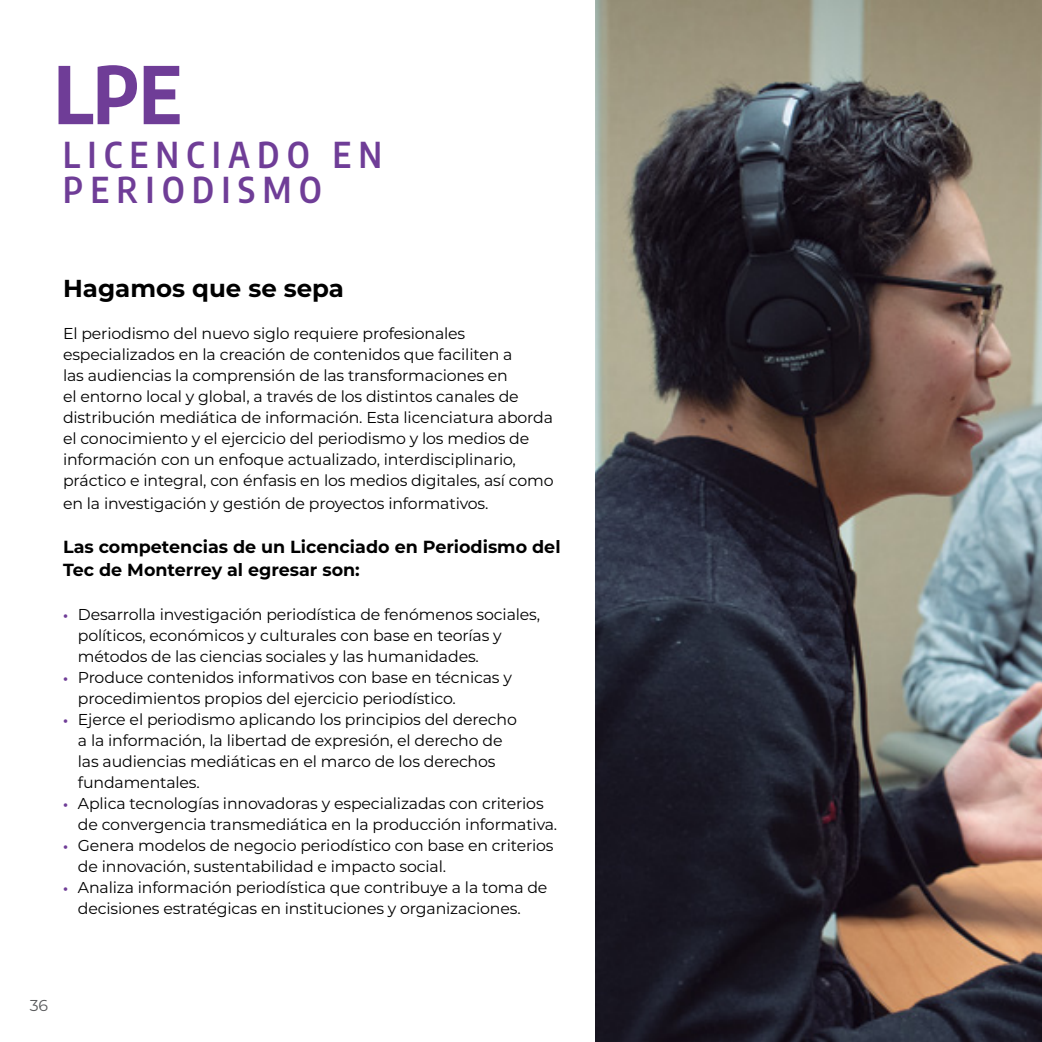
<style>
.page{position:relative;width:1042px;height:1042px;background:#fff}
.page>*{position:absolute;margin:0;border:0;box-sizing:border-box;transform-origin:0 0}
.t1{font:700 78.75px "Encode Sans Condensed";color:#6f3d97}
.t2{font:600 35px/35px "Encode Sans Condensed";letter-spacing:.22em;color:#6f3d97}
.t3{font:700 24.5px "Montserrat";color:#000}
.t4{font:700 17.5px/22.8px "Montserrat";color:#000}
.t5{font:15.75px/21px "Montserrat";letter-spacing:-.01em;color:#000}
.t6{font:15.75px "Montserrat";color:#58595b}
.s1{font-weight:700;font-size:14px;color:#6f3d97}
</style>
<div class="page">
<img style="left:595px;top:0;width:447px;height:1042px">
<h1 class="t1" style="left:54px;top:35px;width:129px">LPE</h1>
<h2 class="t2" style="left:63px;top:135px;width:320px">LICENCIADO EN<br>PERIODISMO</h2>
<h3 class="t3" style="left:63px;top:271px;width:282px">Hagamos que se sepa</h3>
<p class="t5" style="left:63px;top:323px;width:492px">El periodismo del nuevo siglo requiere profesionales especializados en la creación de contenidos que faciliten a<br>las audiencias la comprensión de las transformaciones en<br>el entorno local y global, a través de los distintos canales de distribución mediática de información. Esta licenciatura aborda el conocimiento y el ejercicio del periodismo y los medios de información con un enfoque actualizado, interdisciplinario, práctico e integral, con énfasis en los medios digitales, así como</p>
<p class="t5" style="left:63px;top:492px;width:427px">en la investigación y gestión de proyectos informativos.</p>
<p class="t4" style="left:63px;top:534px;width:499px">Las competencias de un Licenciado en Periodismo del<br>Tec de Monterrey al egresar son:</p>
<p class="t5" style="left:78px;top:603px;width:464px;text-indent:-15px"><span class="s1">•</span> Desarrolla investigación periodística de fenómenos sociales, políticos, económicos y culturales con base en teorías y métodos de las ciencias sociales y las humanidades.</p>
<p class="t5" style="left:78px;top:666px;width:436px;text-indent:-15px"><span class="s1">•</span> Produce contenidos informativos con base en técnicas y procedimientos propios del ejercicio periodístico.</p>
<p class="t5" style="left:78px;top:708px;width:440px;text-indent:-15px"><span class="s1">•</span> Ejerce el periodismo aplicando los principios del derecho a la información, la libertad de expresión, el derecho de las audiencias mediáticas en el marco de los derechos fundamentales.</p>
<p class="t5" style="left:78px;top:792px;width:481px;text-indent:-15px"><span class="s1">•</span> Aplica tecnologías innovadoras y especializadas con criterios de convergencia transmediática en la producción informativa.</p>
<p class="t5" style="left:78px;top:834px;width:477px;text-indent:-15px"><span class="s1">•</span> Genera modelos de negocio periodístico con base en criterios de innovación, sustentabilidad e impacto social.</p>
<p class="t5" style="left:78px;top:876px;width:471px;text-indent:-15px"><span class="s1">•</span> Analiza información periodística que contribuye a la toma de decisiones estratégicas en instituciones y organizaciones.</p>
<p class="t6" style="left:30px;top:994px;width:20px">36</p>
</div>
